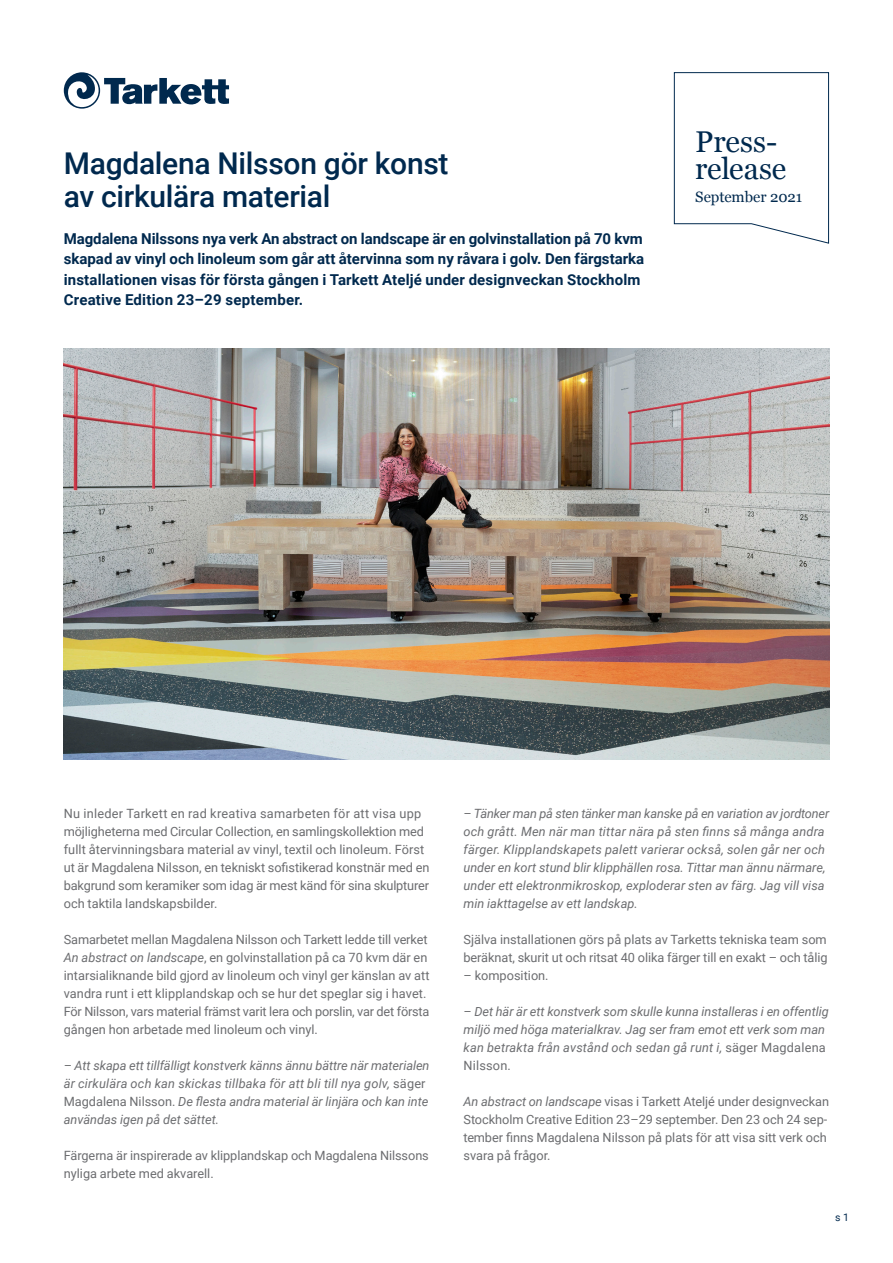
<style>
.page{position:relative;width:893px;height:1263px;background:#fff}
.page>*{position:absolute;margin:0;border:0;box-sizing:border-box;transform-origin:0 0}
.t1{font:500 30px "Roboto";letter-spacing:-.01em;color:#00294e}
.t2{font:30px "Georgia";color:#00294e}
.t3{font:700 15px/20.2px "Roboto";color:#00294e}
.t4{font:15px "Georgia";letter-spacing:-.005em;color:#00294e}
.t5{font:12.75px/18px "Roboto";letter-spacing:-.005em;color:#6c6d70}
.t6{font:italic 12.75px/18px "Roboto";color:#6c6d70}
.t7{font:10.5px "Roboto";color:#00294e}
.s1{font-style:italic}
.s2{font-style:normal}
</style>
<div class="page">
<svg style="left:64px;top:72px;width:165px;height:37px"></svg>
<svg style="left:674px;top:72px;width:155px;height:172px"></svg>
<img style="left:64px;top:348px;width:765px;height:412px">
<p class="t1" style="left:64px;top:143px;width:386px">Magdalena Nilsson gör konst</p>
<p class="t1" style="left:64px;top:176px;width:268px">av cirkulära material</p>
<p class="t3" style="left:64px;top:228px;width:582px">Magdalena Nilssons nya verk An abstract on landscape är en golvinstallation på 70 kvm skapad av vinyl och linoleum som går att återvinna som ny råvara i golv. Den färgstarka installationen visas för första gången i Tarkett Ateljé under designveckan Stockholm Creative Edition 23–29 september.</p>
<p class="t2" style="left:695px;top:120px;width:84px">Press-</p>
<p class="t2" style="left:695px;top:147px;width:93px">release</p>
<p class="t4" style="left:695px;top:186px;width:109px">September 2021</p>
<p class="t5" style="left:64px;top:804px;width:367px">Nu inleder Tarkett en rad kreativa samarbeten för att visa upp möjligheterna med Circular Collection, en samlingskollektion med fullt återvinningsbara material av vinyl, textil och linoleum. Först ut är Magdalena Nilsson, en tekniskt sofistikerad konstnär med en</p>
<p class="t5" style="left:64px;top:876px;width:367px">bakgrund som keramiker som idag är mest känd för sina skulpturer och taktila landskapsbilder.</p>
<p class="t5" style="left:64px;top:930px;width:367px">Samarbetet mellan Magdalena Nilsson och Tarkett ledde till verket <span class="s1">An abstract on landscape</span>, en golvinstallation på ca 70 kvm där en intarsialiknande bild gjord av linoleum och vinyl ger känslan av att vandra runt i ett klipplandskap och se hur det speglar sig i havet.<br>För Nilsson, vars material främst varit lera och porslin, var det första gången hon arbetade med linoleum och vinyl.</p>
<p class="t6" style="left:64px;top:1056px;width:367px">– Att skapa ett tillfälligt konstverk känns ännu bättre när materialen är cirkulära och kan skickas tillbaka för att bli till nya golv, <span class="s2">säger Magdalena Nilsson.</span> De flesta andra material är linjära och kan inte användas igen på det sättet.</p>
<p class="t5" style="left:64px;top:1146px;width:367px">Färgerna är inspirerade av klipplandskap och Magdalena Nilssons nyliga arbete med akvarell.</p>
<p class="t6" style="left:463px;top:804px;width:367px">– Tänker man på sten tänker man kanske på en variation av jordtoner och grått. Men när man tittar nära på sten finns så många andra färger. Klipplandskapets palett varierar också, solen går ner och under en kort stund blir klipphällen rosa. Tittar man ännu närmare, under ett elektronmikroskop, exploderar sten av färg. Jag vill visa min iakttagelse av ett landskap.</p>
<p class="t5" style="left:463px;top:930px;width:366px">Själva installationen görs på plats av Tarketts tekniska team som beräknat, skurit ut och ritsat 40 olika färger till en exakt – och tålig</p>
<p class="t5" style="left:463px;top:966px;width:87px">– komposition.</p>
<p class="t6" style="left:463px;top:1002px;width:367px">– Det här är ett konstverk som skulle kunna installeras i en offentlig miljö med höga materialkrav. Jag ser fram emot ett verk som man kan betrakta från avstånd och sedan gå runt i, <span class="s2">säger Magdalena Nilsson.</span></p>
<p class="t5" style="left:463px;top:1092px;width:367px"><span class="s1">An abstract on landscape</span> visas i Tarkett Ateljé under designveckan Stockholm Creative Edition 23–29 september. Den 23 och 24 sep&shy;tember finns Magdalena Nilsson på plats för att visa sitt verk och svara på frågor.</p>
<p class="t7" style="left:835px;top:1209px;width:15px">s 1</p>
</div>
